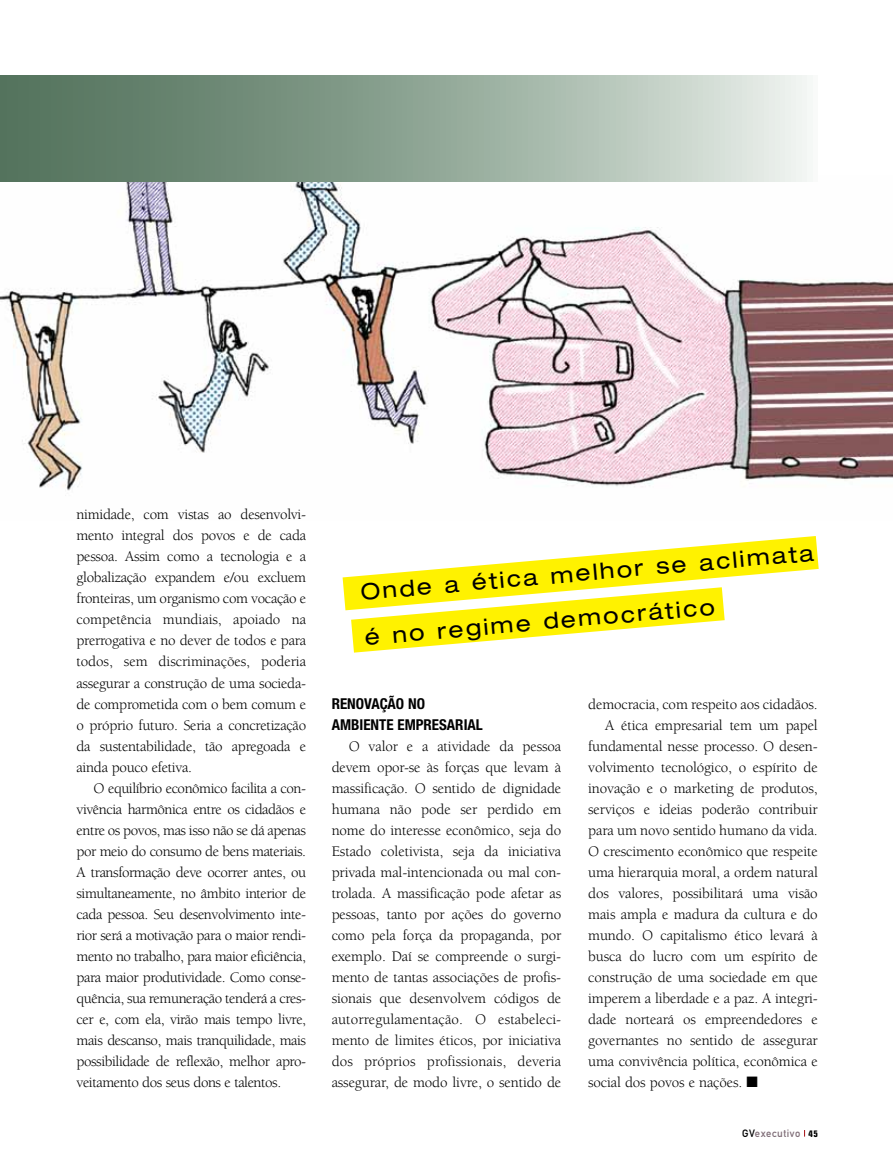
<style>
.page{position:relative;width:893px;height:1170px;background:#fff}
.page>*{position:absolute;margin:0;border:0;box-sizing:border-box;transform-origin:0 0}
.t1{font:expanded 22.5px/45px "Helvetica Neue";color:#000}
.t2{font:15px/21px "Berkeley";letter-spacing:-.01em;color:#000;text-align:justify}
.t3{font:700 condensed 15px/21px "Helvetica Neue LT Std";color:#000}
.t4{font:10.5px "DIN Mittelschrift";letter-spacing:.05em;color:#7f6d77}
.s1{color:#000}
.s2{font-family:"Eurostile";font-weight:700;font-stretch:condensed;font-size:9px;color:#000}
</style>
<div class="page">
<img style="left:0;top:181px;width:893px;height:315px">
<svg style="left:0;top:75px;width:807px;height:106px;background:#92a898"></svg>
<svg style="left:343px;top:536px;width:476px;height:116px"></svg>
<p class="t2" style="left:77px;top:504px;width:231px">nimidade, com vistas ao desenvolvi&shy;mento integral dos povos e de cada pessoa. Assim como a tecnologia e a globalização expandem e/ou excluem fronteiras, um organismo com vocação e competência mundiais, apoiado na prerrogativa e no dever de todos e para todos, sem discriminações, poderia assegurar a construção de uma socieda&shy;de comprometida com o bem comum e o próprio futuro. Seria a concretização da sustentabilidade, tão apregoada e ainda pouco efetiva.</p>
<p class="t2" style="left:77px;top:777px;width:231px;text-indent:17px">O equilíbrio econômico facilita a con&shy;vivência harmônica entre os cidadãos e entre os povos, mas isso não se dá apenas por meio do consumo de bens materiais.<br>A transformação deve ocorrer antes, ou simultaneamente, no âmbito interior de cada pessoa. Seu desenvolvimento inte&shy;rior será a motivação para o maior rendi&shy;mento no trabalho, para maior eficiência, para maior produtividade. Como conse&shy;quência, sua remuneração tenderá a cres&shy;cer e, com ela, virão mais tempo livre, mais descanso, mais tranquilidade, mais possibilidade de reflexão, melhor apro&shy;veitamento dos seus dons e talentos.</p>
<h1 class="t1" style="left:359px;top:569px;width:456px;rotate:-5deg">Onde a ética melhor se aclimata é no regime democrático</h1>
<p class="t3" style="left:332px;top:692px;width:153px">RENOVAÇÃO NO<br>AMBIENTE EMPRESARIAL</p>
<p class="t2" style="left:332px;top:735px;width:231px;text-indent:17px">O valor e a atividade da pessoa devem opor-se às forças que levam à massificação. O sentido de dignidade humana não pode ser perdido em nome do interesse econômico, seja do Estado coletivista, seja da iniciativa privada mal-intencionada ou mal con&shy;trolada. A massificação pode afetar as pessoas, tanto por ações do governo como pela força da propaganda, por exemplo. Daí se compreende o surgi&shy;mento de tantas associações de profis&shy;sionais que desenvolvem códigos de autorregulamentação. O estabeleci&shy;mento de limites éticos, por iniciativa dos próprios profissionais, deveria assegurar, de modo livre, o sentido de</p>
<p class="t2" style="left:588px;top:693px;width:231px">democracia, com respeito aos cidadãos.</p>
<p class="t2" style="left:605px;top:714px;width:214px">A ética empresarial tem um papel</p>
<p class="t2" style="left:588px;top:735px;width:231px">fundamental nesse processo. O desen-</p>
<p class="t2" style="left:588px;top:756px;width:231px">volvimento tecnológico, o espírito de</p>
<p class="t2" style="left:588px;top:777px;width:231px">inovação e o marketing de produtos,</p>
<p class="t2" style="left:588px;top:798px;width:231px">serviços e ideias poderão contribuir</p>
<p class="t2" style="left:588px;top:819px;width:231px">para um novo sentido humano da vida.</p>
<p class="t2" style="left:588px;top:840px;width:231px">O crescimento econômico que respeite</p>
<p class="t2" style="left:588px;top:861px;width:231px">uma hierarquia moral, a ordem natural</p>
<p class="t2" style="left:588px;top:882px;width:231px">dos valores, possibilitará uma visão</p>
<p class="t2" style="left:588px;top:903px;width:231px">mais ampla e madura da cultura e do</p>
<p class="t2" style="left:588px;top:924px;width:231px">mundo. O capitalismo ético levará à</p>
<p class="t2" style="left:588px;top:945px;width:231px">busca do lucro com um espírito de</p>
<p class="t2" style="left:588px;top:966px;width:231px">construção de uma sociedade em que</p>
<p class="t2" style="left:588px;top:987px;width:231px">imperem a liberdade e a paz. A integri-</p>
<p class="t2" style="left:588px;top:1008px;width:231px">dade norteará os empreendedores e</p>
<p class="t2" style="left:588px;top:1029px;width:231px">governantes no sentido de assegurar</p>
<p class="t2" style="left:588px;top:1050px;width:231px">uma convivência política, econômica e</p>
<p class="t2" style="left:588px;top:1071px;width:171px">social dos povos e nações. ■</p>
<p class="t4" style="left:742px;top:1126px;width:77px"><span class="s1">gv</span>executivo <span class="s2">45</span></p>
</div>
